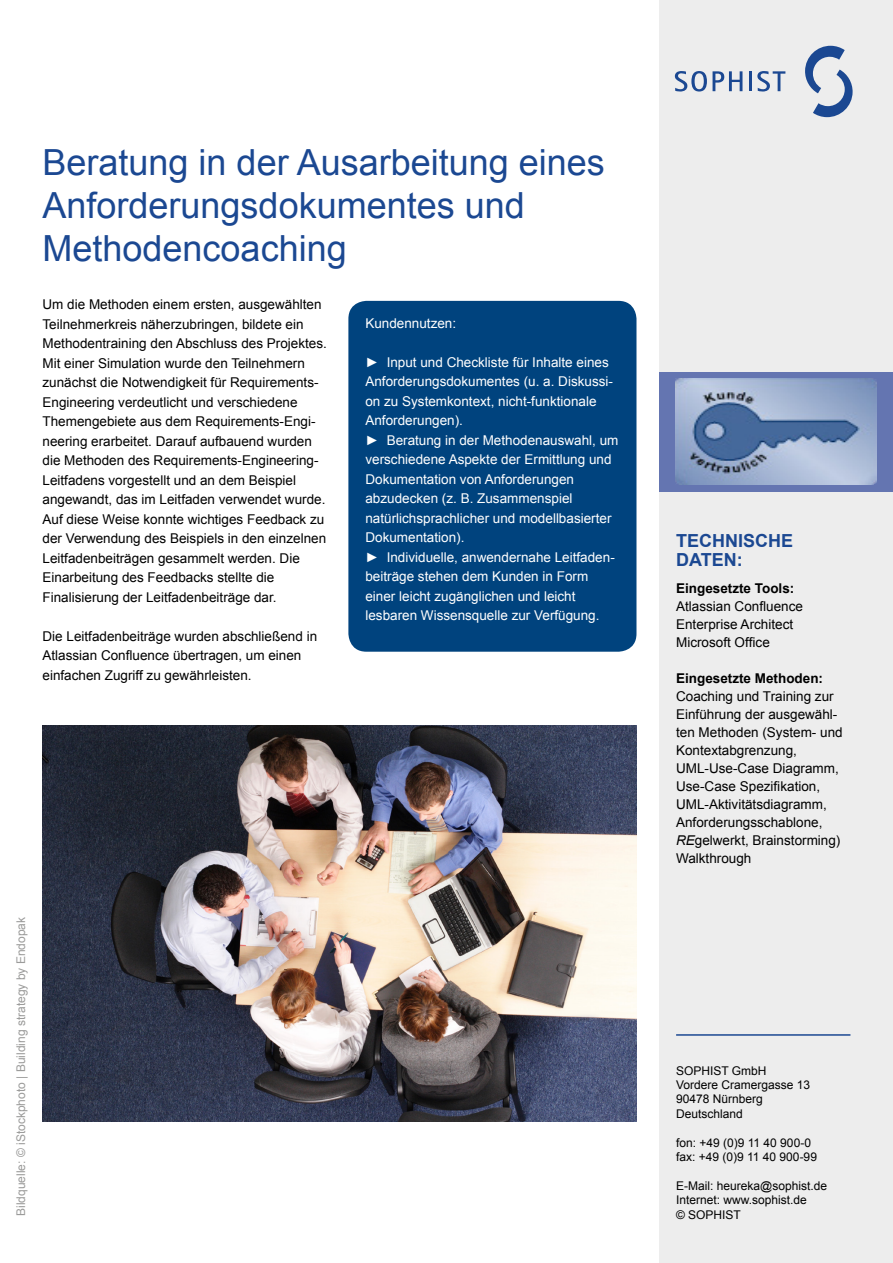
<style>
.page{position:relative;width:893px;height:1263px;background:#fff}
.page>*{position:absolute;margin:0;border:0;box-sizing:border-box;transform-origin:0 0}
.t1{font:36px/43.2px "Arial";color:#1b4892}
.t2{font:700 18px/19.5px "Arial";color:#1b4892}
.t3{font:13.5px/19.5px "Arial";color:#000}
.t4{font:13.5px/19.5px "Arial";color:#fff}
.t5{font:700 13.5px "Arial";color:#000}
.t6{font:12px/14.4px "Arial";color:#000}
.t7{font:12px "Arial";color:#9b9b9a}
.s1{font-style:italic}
</style>
<div class="page">
<div style="left:659px;top:0;width:234px;height:1263px;background:#ededed"></div>
<hr style="left:676px;top:1034px;width:174px;height:2px;background:#1b4892">
<svg style="left:675px;top:71px;width:67px;height:21px"></svg>
<hr style="left:749px;top:71px;width:3px;height:20px;background:#1b4892">
<svg style="left:757px;top:71px;width:28px;height:21px"></svg>
<svg style="left:805px;top:46px;width:48px;height:71px"></svg>
<div style="left:659px;top:372px;width:234px;height:119px;background:#6475b1"></div>
<div style="left:348px;top:301px;width:288px;height:351px;background:#00437e;border-radius:18px"></div>
<img style="left:676px;top:379px;width:200px;height:106px">
<img style="left:43px;top:725px;width:593px;height:396px">
<h1 class="t1" style="left:43px;top:141px;width:564px">Beratung in der Ausarbeitung eines<br>Anforderungsdokumentes und<br>Methodencoaching</h1>
<p class="t3" style="left:43px;top:295px;width:286px">Um die Methoden einem ersten, ausgewählten Teilnehmerkreis näherzubringen, bildete ein Methodentraining den Abschluss des Projektes.<br>Mit einer Simulation wurde den Teilnehmern zunächst die Notwendigkeit für Requirements-Engineering verdeutlicht und verschiedene Themengebiete aus dem Requirements-Engi&shy;neering erarbeitet. Darauf aufbauend wurden die Methoden des Requirements-Engineering-Leitfadens vorgestellt und an dem Beispiel angewandt, das im Leitfaden verwendet wurde.<br>Auf diese Weise konnte wichtiges Feedback zu der Verwendung des Beispiels in den einzelnen Leitfadenbeiträgen gesammelt werden. Die Einarbeitung des Feedbacks stellte die Finalisierung der Leitfadenbeiträge dar.</p>
<p class="t3" style="left:43px;top:626px;width:276px">Die Leitfadenbeiträge wurden abschließend in<br>Atlassian Confluence übertragen, um einen einfachen Zugriff zu gewährleisten.</p>
<p class="t4" style="left:365px;top:313px;width:92px">Kundennutzen:</p>
<p class="t4" style="left:365px;top:352px;width:255px">► Input und Checkliste für Inhalte eines Anforderungsdokumentes (u. a. Diskussi&shy;on zu Systemkontext, nicht-funktionale Anforderungen).<br>► Beratung in der Methodenauswahl, um verschiedene Aspekte der Ermittlung und Dokumentation von Anforderungen abzudecken (z. B. Zusammenspiel natürlichsprachlicher und modellbasierter Dokumentation).<br>► Individuelle, anwendernahe Leitfaden&shy;beiträge stehen dem Kunden in Form einer leicht zugänglichen und leicht lesbaren Wissensquelle zur Verfügung.</p>
<p class="t7" style="left:13px;top:1216px;width:300px;rotate:-90deg">Bildquelle: © iStockphoto | Building strategy by Endopak</p>
<h2 class="t2" style="left:676px;top:531px;width:118px">TECHNISCHE<br>DATEN:</h2>
<p class="t5" style="left:676px;top:579px;width:120px">Eingesetzte Tools:</p>
<p class="t3" style="left:676px;top:597px;width:128px;line-height:18px">Atlassian Confluence<br>Enterprise Architect<br>Microsoft Office</p>
<p class="t5" style="left:676px;top:669px;width:149px">Eingesetzte Methoden:</p>
<p class="t3" style="left:676px;top:687px;width:168px;line-height:18px">Coaching und Training zur<br>Einführung der ausgewähl&shy;ten Methoden (System- und<br>Kontextabgrenzung,<br>UML-Use-Case Diagramm,<br>Use-Case Spezifikation,<br>UML-Aktivitätsdiagramm,<br>Anforderungsschablone,<br><span class="s1">RE</span>gelwerkt, Brainstorming)<br>Walkthrough</p>
<p class="t6" style="left:676px;top:1063px;width:136px">SOPHIST GmbH<br>Vordere Cramergasse 13<br>90478 Nürnberg<br>Deutschland</p>
<p class="t6" style="left:676px;top:1135px;width:142px">fon: +49 (0)9 11 40 900-0 fax: +49 (0)9 11 40 900-99</p>
<p class="t6" style="left:676px;top:1178px;width:152px">E-Mail: heureka@sophist.de<br>Internet: www.sophist.de<br>© SOPHIST</p>
</div>
